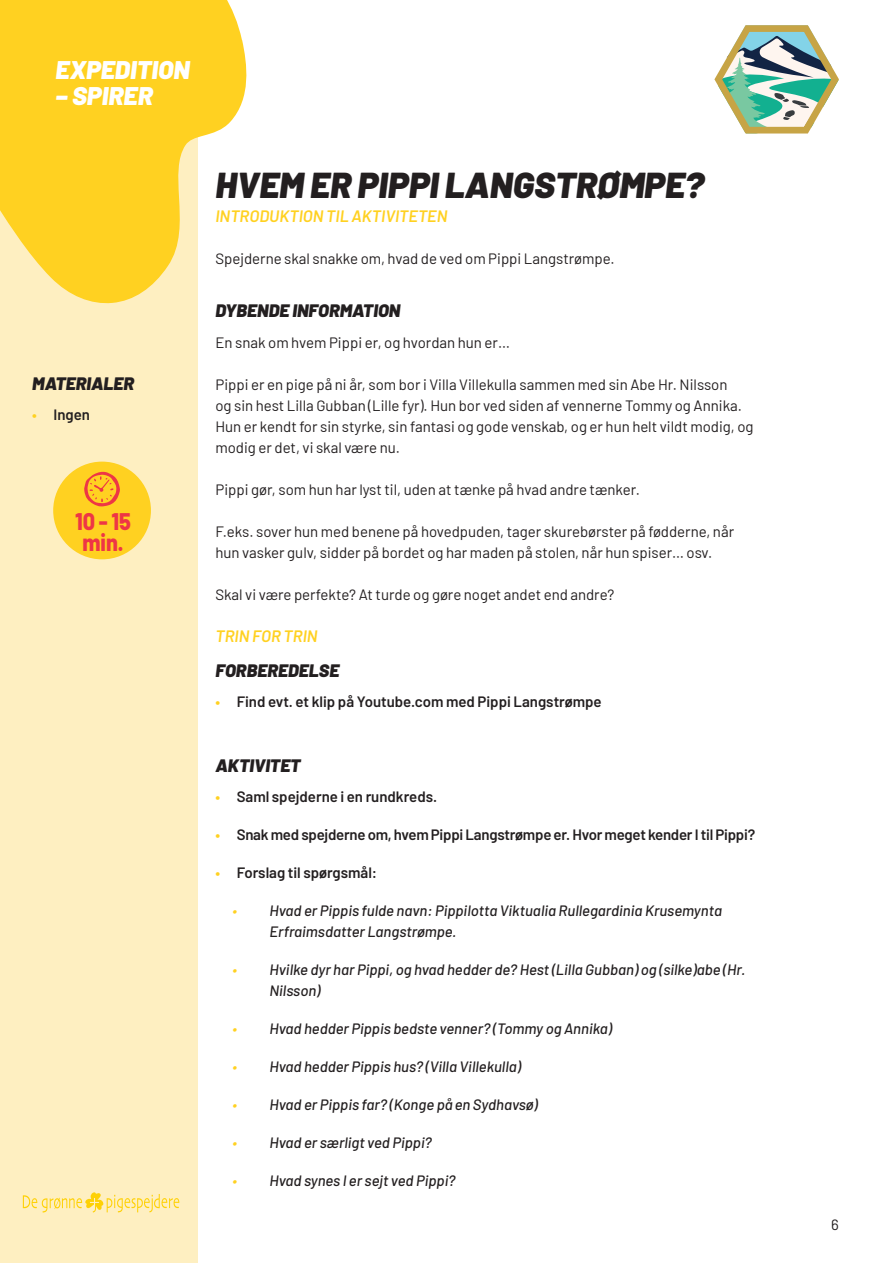
<style>
.page{position:relative;width:893px;height:1263px;background:#fff}
.page>*{position:absolute;margin:0;border:0;box-sizing:border-box;transform-origin:0 0}
.Overskrift{font:italic 900 36px "Barlow";color:#231f20}
.t1{font:italic 900 25.5px "Barlow";color:#fff}
.Brødtekst{font:800 24px "Barlow";color:#ee3645;scale:.9 1}
.Mellemrubrik{font:italic 900 18px "Barlow";color:#231f20}
.Manchet{font:italic 600 16.5px "Barlow";color:#ffd121}
.Brødtekst-2{font:15px/21px "Barlow";color:#231f20}
.t2{font:italic 500 15px/21px "Barlow";color:#231f20}
.t3{font:600 15px "Barlow";letter-spacing:-.005em;color:#231f20}
.s1{color:#ffd121}
</style>
<div class="page">
<div style="left:0;top:0;width:197px;height:1263px;background:#feefc1"></div>
<div style="left:53px;top:462px;width:98px;height:97px;background:#ffd121;border-radius:50%"></div>
<svg style="left:84px;top:471px;width:36px;height:35px"></svg>
<svg style="left:0;top:0;width:247px;height:401px;fill:#ffd121"></svg>
<svg style="left:23px;top:1192px;width:156px;height:20px"></svg>
<svg style="left:714px;top:25px;width:125px;height:109px"></svg>
<h2 class="t1" style="left:56px;top:51px;width:136px">EXPEDITION</h2>
<h2 class="t1" style="left:56px;top:77px;width:99px">– SPIRER</h2>
<p class="Mellemrubrik" style="left:32px;top:370px;width:104px">MATERIALER</p>
<p class="t3" style="left:32px;top:403px;width:59px"><span class="s1">•</span> Ingen</p>
<p class="Brødtekst" style="left:75px;top:503px;width:63px">10 - 15</p>
<p class="Brødtekst" style="left:82px;top:524px;width:47px">min.</p>
<p class="Overskrift" style="left:215px;top:158px;width:491px">HVEM ER PIPPI LANGSTRØMPE?</p>
<p class="Manchet" style="left:215px;top:204px;width:234px">INTRODUKTION TIL AKTIVITETEN</p>
<p class="Brødtekst-2" style="left:215px;top:247px;width:401px">Spejderne skal snakke om, hvad de ved om Pippi Langstrømpe.</p>
<p class="Mellemrubrik" style="left:215px;top:297px;width:186px">DYBENDE INFORMATION</p>
<p class="Brødtekst-2" style="left:215px;top:331px;width:296px">En snak om hvem Pippi er, og hvordan hun er…</p>
<p class="Brødtekst-2" style="left:215px;top:373px;width:540px">Pippi er en pige på ni år, som bor i Villa Villekulla sammen med sin Abe Hr. Nilsson<br>og sin hest Lilla Gubban (Lille fyr). Hun bor ved siden af vennerne Tommy og Annika.<br>Hun er kendt for sin styrke, sin fantasi og gode venskab, og er hun helt vildt modig, og modig er det, vi skal være nu.</p>
<p class="Brødtekst-2" style="left:215px;top:478px;width:426px">Pippi gør, som hun har lyst til, uden at tænke på hvad andre tænker.</p>
<p class="Brødtekst-2" style="left:215px;top:520px;width:520px">F.eks. sover hun med benene på hovedpuden, tager skurebørster på fødderne, når hun vasker gulv, sidder på bordet og har maden på stolen, når hun spiser… osv.</p>
<p class="Brødtekst-2" style="left:215px;top:583px;width:400px">Skal vi være perfekte? At turde og gøre noget andet end andre?</p>
<p class="Manchet" style="left:215px;top:624px;width:104px">TRIN FOR TRIN</p>
<p class="Mellemrubrik" style="left:215px;top:657px;width:125px">FORBEREDELSE</p>
<p class="t3" style="left:215px;top:690px;width:388px"><span class="s1">•</span> Find evt. et klip på Youtube.com med Pippi Langstrømpe</p>
<p class="Mellemrubrik" style="left:215px;top:752px;width:87px">AKTIVITET</p>
<p class="t3" style="left:215px;top:785px;width:223px"><span class="s1">•</span> Saml spejderne i en rundkreds.</p>
<p class="t3" style="left:215px;top:823px;width:541px"><span class="s1">•</span> Snak med spejderne om, hvem Pippi Langstrømpe er. Hvor meget kender I til Pippi?</p>
<p class="t3" style="left:215px;top:861px;width:163px"><span class="s1">•</span> Forslag til spørgsmål:</p>
<p class="t2" style="left:269px;top:898px;width:454px;text-indent:-37px"><span class="s1">•</span> Hvad er Pippis fulde navn: Pippilotta Viktualia Rullegardinia Krusemynta<br>Erfraimsdatter Langstrømpe.</p>
<p class="t2" style="left:269px;top:957px;width:477px;text-indent:-37px"><span class="s1">•</span> Hvilke dyr har Pippi, og hvad hedder de? Hest (Lilla Gubban) og (silke)abe (Hr.<br>Nilsson)</p>
<p class="t2" style="left:232px;top:1016px;width:381px"><span class="s1">•</span> Hvad hedder Pippis bedste venner? (Tommy og Annika)</p>
<p class="t2" style="left:232px;top:1054px;width:290px"><span class="s1">•</span> Hvad hedder Pippis hus? (Villa Villekulla)</p>
<p class="t2" style="left:232px;top:1092px;width:307px"><span class="s1">•</span> Hvad er Pippis far? (Konge på en Sydhavsø)</p>
<p class="t2" style="left:232px;top:1130px;width:201px"><span class="s1">•</span> Hvad er særligt ved Pippi?</p>
<p class="t2" style="left:232px;top:1168px;width:224px"><span class="s1">•</span> Hvad synes I er sejt ved Pippi?</p>
<p class="Brødtekst-2" style="left:831px;top:1213px;width:9px">6</p>
</div>
